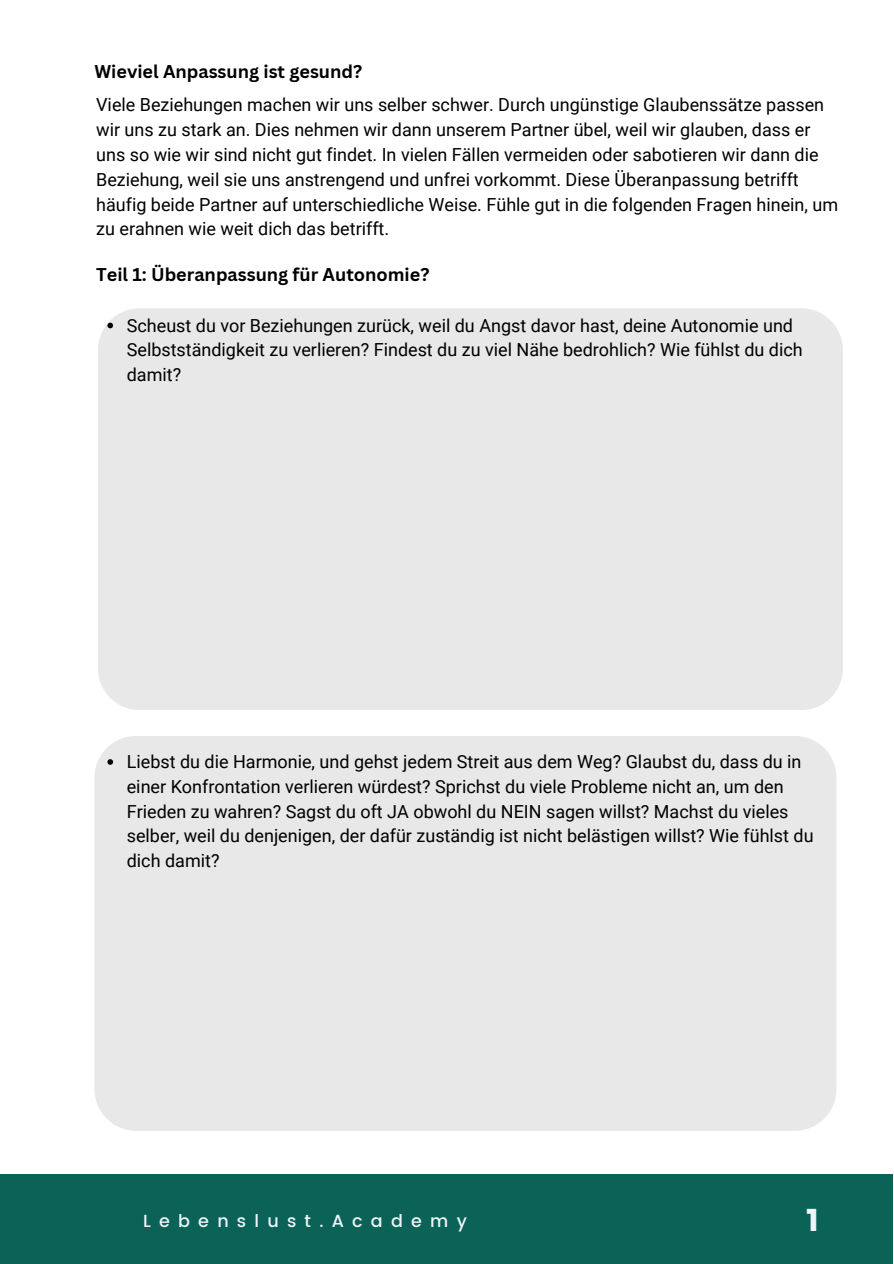
<style>
.page{position:relative;width:894px;height:1264px;background:#fff}
.page>*{position:absolute;margin:0;border:0;box-sizing:border-box;transform-origin:0 0}
.t1{font:31.2px "Poppins";color:#eff5fa}
.t2{font:18px/24.8px "Roboto";color:#000}
.t3{font:700 18px "Canva Sans";color:#000}
.t4{font:500 17.55px "Poppins";letter-spacing:.47em;color:#eff5fa}
</style>
<div class="page">
<div style="left:0;top:1174px;width:892px;height:89px;background:#0b6257"></div>
<div style="left:94px;top:736px;width:742px;height:394px;background:#e9e8e9"></div>
<svg style="left:107px;top:759px;width:6px;height:5px"></svg>
<div style="left:98px;top:308px;width:743px;height:402px;background:#e9e8e9"></div>
<svg style="left:107px;top:323px;width:6px;height:5px"></svg>
<h1 class="t3" style="left:94px;top:59px;width:269px">Wieviel Anpassung ist gesund?</h1>
<p class="t2" style="left:96px;top:93px;width:743px">Viele Beziehungen machen wir uns selber schwer. Durch ungünstige Glaubenssätze passen wir uns zu stark an. Dies nehmen wir dann unserem Partner übel, weil wir glauben, dass er uns so wie wir sind nicht gut findet. In vielen Fällen vermeiden oder sabotieren wir dann die Beziehung, weil sie uns anstrengend und unfrei vorkommt. Diese Überanpassung betrifft häufig beide Partner auf unterschiedliche Weise. Fühle gut in die folgenden Fragen hinein, um zu erahnen wie weit dich das betrifft.</p>
<p class="t3" style="left:96px;top:262px;width:334px">Teil 1: Überanpassung für Autonomie?</p>
<h1 class="t2" style="left:127px;top:313px;width:677px">Scheust du vor Beziehungen zurück, weil du Angst davor hast, deine Autonomie und<br>Selbstständigkeit zu verlieren? Findest du zu viel Nähe bedrohlich? Wie fühlst du dich damit?</h1>
<p class="t2" style="left:127px;top:749px;width:688px">Liebst du die Harmonie, und gehst jedem Streit aus dem Weg? Glaubst du, dass du in einer Konfrontation verlieren würdest? Sprichst du viele Probleme nicht an, um den Frieden zu wahren? Sagst du oft JA obwohl du NEIN sagen willst? Machst du vieles selber, weil du denjenigen, der dafür zuständig ist nicht belästigen willst? Wie fühlst du dich damit?</p>
<h1 class="t4" style="left:143px;top:1210px;width:325px">Lebenslust.Academy</h1>
<p class="t1" style="left:805px;top:1201px;width:15px">1</p>
</div>
